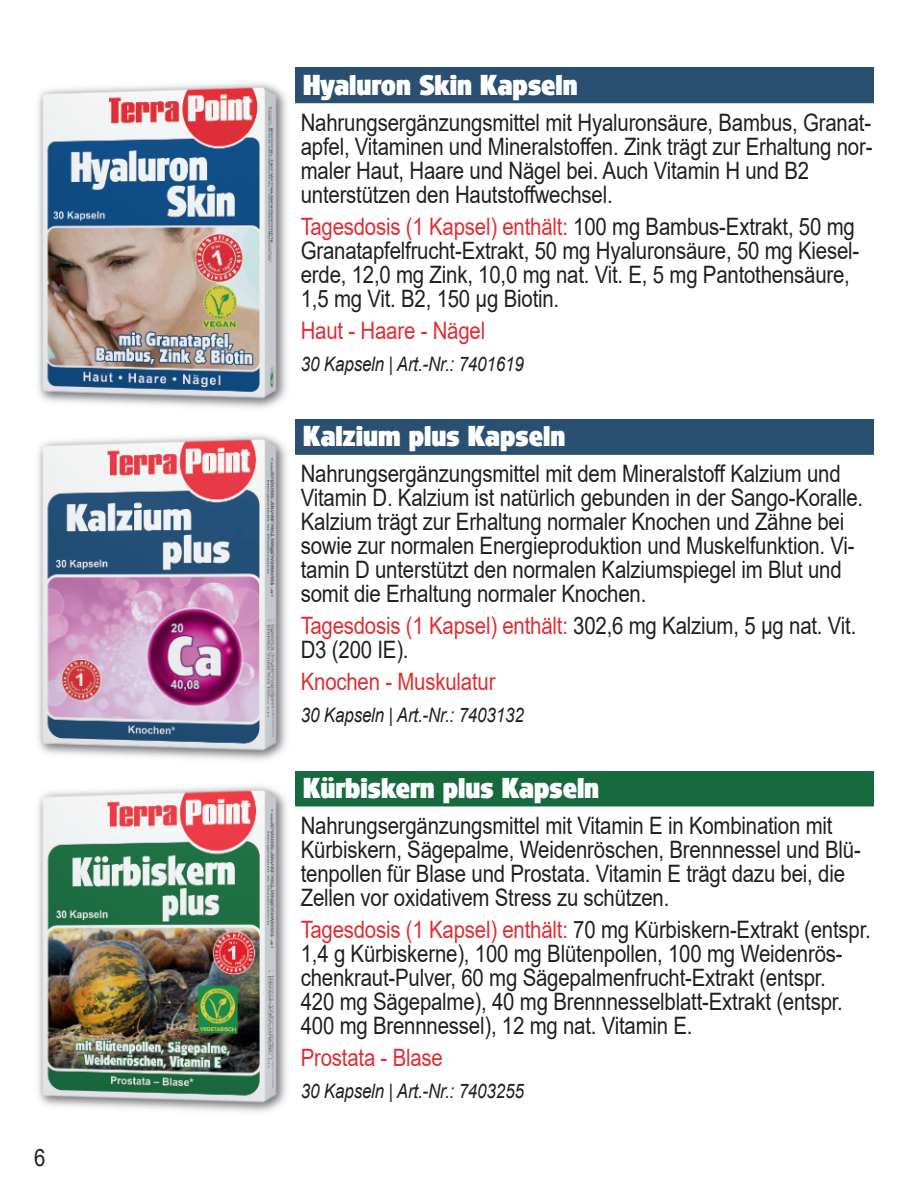
<style>
.page{position:relative;width:908px;height:1191px;background:#fff}
.page>*{position:absolute;margin:0;border:0;box-sizing:border-box;transform-origin:0 0}
.t1{font:28px "Palent";color:#fff}
.t2{font:24px/24px "Arial";letter-spacing:-.01em;color:#231f20;scale:.85 1}
.t3{font:24px "Arial";letter-spacing:-.01em;color:#e12d34;scale:.85 1}
.t4{font:italic 20px "Arial";letter-spacing:-.01em;color:#231f20;scale:.85 1}
.s1{color:#e12d34}
</style>
<div class="page">
<hr style="left:295px;top:99px;width:578px;height:4px;background:#294f71">
<div style="left:295px;top:68px;width:578px;height:33px;background:#294f71"></div>
<svg style="left:295px;top:453px;width:578px;height:2px"></svg>
<div style="left:295px;top:419px;width:578px;height:34px;background:#294f71"></div>
<hr style="left:295px;top:802px;width:578px;height:4px;background:#17693e">
<div style="left:295px;top:771px;width:578px;height:33px;background:#17693e"></div>
<img style="left:283px;top:93px;width:4px;height:305px">
<img style="left:38px;top:83px;width:245px;height:325px">
<img style="left:283px;top:445px;width:4px;height:305px">
<img style="left:38px;top:435px;width:245px;height:325px">
<img style="left:283px;top:796px;width:4px;height:305px">
<img style="left:38px;top:786px;width:245px;height:326px">
<p class="t2" style="left:34px;top:1147px;width:15px">6</p>
<p class="t1" style="left:303px;top:68px;width:276px">Hyaluron Skin Kapseln</p>
<p class="t2" style="left:300px;top:112px;width:673px">Nahrungsergänzungsmittel mit Hyaluronsäure, Bambus, Granat&shy;apfel, Vitaminen und Mineralstoffen. Zink trägt zur Erhaltung nor&shy;maler Haut, Haare und Nägel bei. Auch Vitamin H und B2 unterstützen den Hautstoffwechsel.</p>
<p class="t2" style="left:300px;top:216px;width:658px"><span class="s1">Tagesdosis (1 Kapsel) enthält:</span> 100 mg Bambus-Extrakt, 50 mg Granatapfelfrucht-Extrakt, 50 mg Hyaluronsäure, 50 mg Kiesel&shy;erde, 12,0 mg Zink, 10,0 mg nat. Vit. E, 5 mg Pantothensäure, 1,5 mg Vit. B2, 150 µg Biotin.</p>
<p class="t3" style="left:300px;top:321px;width:218px">Haut - Haare - Nägel</p>
<p class="t4" style="left:300px;top:356px;width:264px">30 Kapseln | Art.-Nr.: 7401619</p>
<p class="t1" style="left:303px;top:419px;width:263px">Kalzium plus Kapseln</p>
<p class="t2" style="left:300px;top:464px;width:663px">Nahrungsergänzungsmittel mit dem Mineralstoff Kalzium und Vitamin D. Kalzium ist natürlich gebunden in der Sango-Koralle.<br>Kalzium trägt zur Erhaltung normaler Knochen und Zähne bei sowie zur normalen Energieproduktion und Muskelfunktion. Vi&shy;tamin D unterstützt den normalen Kalziumspiegel im Blut und somit die Erhaltung normaler Knochen.</p>
<p class="t2" style="left:300px;top:616px;width:654px"><span class="s1">Tagesdosis (1 Kapsel) enthält:</span> 302,6 mg Kalzium, 5 µg nat. Vit.<br>D3 (200 IE).</p>
<p class="t3" style="left:300px;top:673px;width:230px">Knochen - Muskulatur</p>
<p class="t4" style="left:300px;top:708px;width:264px">30 Kapseln | Art.-Nr.: 7403132</p>
<p class="t1" style="left:303px;top:771px;width:297px">Kürbiskern plus Kapseln</p>
<p class="t2" style="left:300px;top:815px;width:660px">Nahrungsergänzungsmittel mit Vitamin E in Kombination mit Kürbiskern, Sägepalme, Weidenröschen, Brennnessel und Blü&shy;tenpollen für Blase und Prostata. Vitamin E trägt dazu bei, die Zellen vor oxidativem Stress zu schützen.</p>
<p class="t2" style="left:300px;top:919px;width:671px"><span class="s1">Tagesdosis (1 Kapsel) enthält:</span> 70 mg Kürbiskern-Extrakt (entspr.<br>1,4 g Kürbiskerne), 100 mg Blütenpollen, 100 mg Weidenrös&shy;chenkraut-Pulver, 60 mg Sägepalmenfrucht-Extrakt (entspr.<br>420 mg Sägepalme), 40 mg Brennnesselblatt-Extrakt (entspr.<br>400 mg Brennnessel), 12 mg nat. Vitamin E.</p>
<p class="t3" style="left:300px;top:1048px;width:169px">Prostata - Blase</p>
<p class="t4" style="left:300px;top:1083px;width:264px">30 Kapseln | Art.-Nr.: 7403255</p>
</div>
